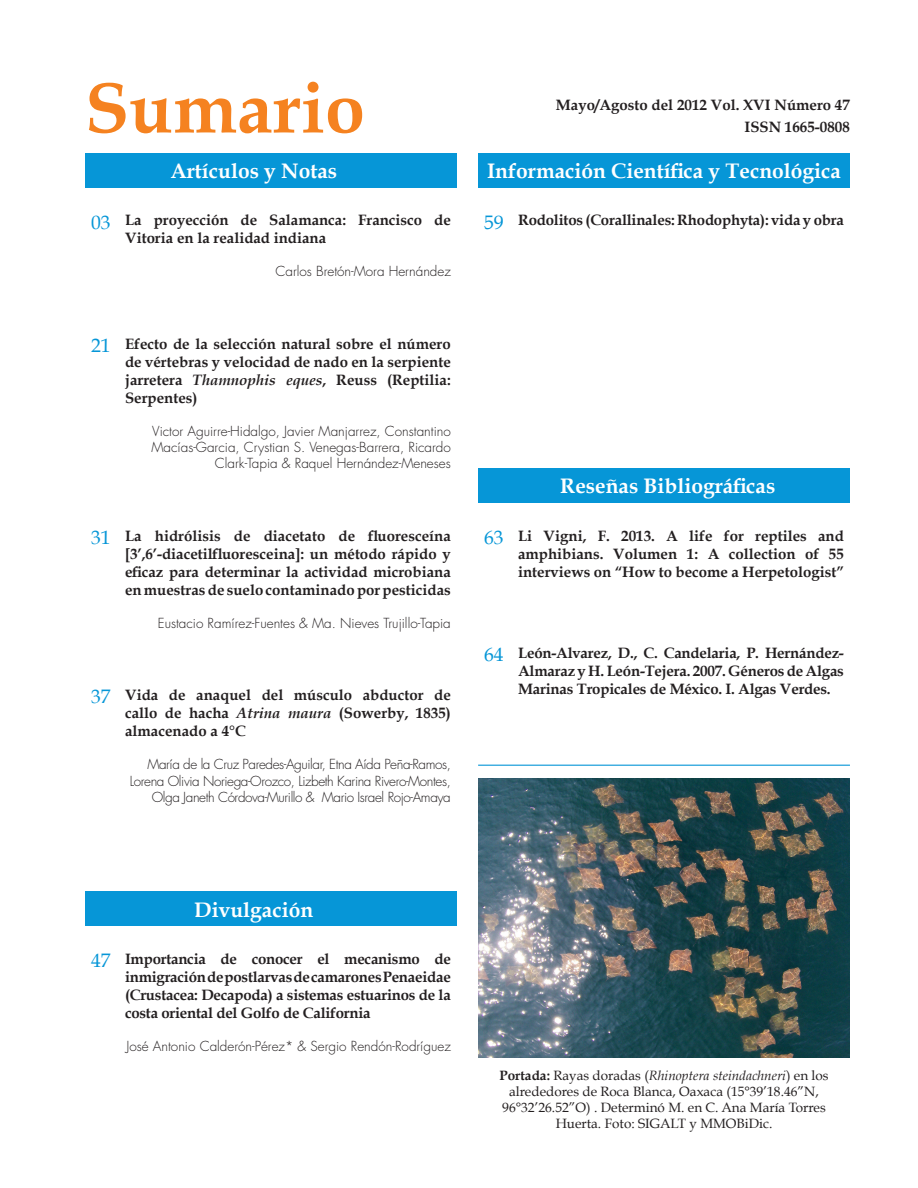
<style>
.page{position:relative;width:918px;height:1188px;background:#fff}
.page>*{position:absolute;margin:0;border:0;box-sizing:border-box;transform-origin:0 0}
.t1{font:700 72px "Book Antiqua";color:#f58220}
.Secciones{font:700 21px "Book Antiqua";color:#fff}
.Páginas{font:19.5px "Book Antiqua";color:#0696d7}
.Títulos{font:700 15px/18px "Book Antiqua";color:#231f20;text-align:justify}
.Autores{font:300 13.5px/16.2px "Futura Std";color:#231f20;text-align:right}
.Pie_de_Foto{font:13.5px/16.2px "Book Antiqua";color:#231f20;text-align:center}
.Autores-2{font:300 13.5px/16.2px "Futura Std";letter-spacing:-.03em;color:#231f20;text-align:right}
.s1{font-style:italic}
.s2{font-weight:700}
</style>
<div class="page">
<div style="left:85px;top:153px;width:372px;height:34px;background:#0696d7"></div>
<div style="left:85px;top:892px;width:372px;height:34px;background:#0696d7"></div>
<div style="left:478px;top:469px;width:372px;height:34px;background:#0696d7"></div>
<div style="left:478px;top:153px;width:372px;height:34px;background:#0696d7"></div>
<hr style="left:478px;top:765px;width:372px;height:1px;background:#0696d7">
<img style="left:478px;top:779px;width:372px;height:278px">
<h1 class="t1" style="left:85px;top:66px;width:282px">Sumario</h1>
<p class="Secciones" style="left:170px;top:158px;width:168px">Artículos y Notas</p>
<p class="Páginas" style="left:91px;top:210px;width:21px">03</p>
<p class="Títulos" style="left:125px;top:211px;width:327px">La proyección de Salamanca: Francisco de<br>Vitoria en la realidad indiana</p>
<p class="Autores" style="left:275px;top:264px;width:177px">Carlos Bretón-Mora Hernández</p>
<p class="Páginas" style="left:91px;top:333px;width:21px">21</p>
<p class="Títulos" style="left:125px;top:335px;width:327px">Efecto de la selección natural sobre el número de vértebras y velocidad de nado en la serpiente jarretera <span class="s1">Thamnophis eques</span>, Reuss (Reptilia:<br>Serpentes)</p>
<p class="Autores" style="left:152px;top:423px;width:301px">Victor Aguirre-Hidalgo, Javier Manjarrez, Constantino<br>Macías-Garcia, Crystian S. Venegas-Barrera, Ricardo<br>Clark-Tapia &amp; Raquel Hernández-Meneses</p>
<p class="Páginas" style="left:91px;top:525px;width:21px">31</p>
<p class="Títulos" style="left:125px;top:527px;width:327px">La hidrólisis de diacetato de fluoresceína [3’,6’-diacetilfluoresceina]: un método rápido y eficaz para determinar la actividad microbiana en muestras de suelo contaminado por pesticidas</p>
<p class="Autores" style="left:158px;top:615px;width:295px">Eustacio Ramírez-Fuentes &amp; Ma. Nieves Trujillo-Tapia</p>
<p class="Páginas" style="left:91px;top:685px;width:21px">37</p>
<p class="Títulos" style="left:125px;top:686px;width:327px">Vida de anaquel del músculo abductor de callo de hacha <span class="s1">Atrina maura</span> (Sowerby, 1835) almacenado a 4°C</p>
<p class="Autores-2" style="left:130px;top:757px;width:322px">María de la Cruz Paredes-Aguilar, Etna Aída Peña-Ramos,<br>Lorena Olivia Noriega-Orozco, Lizbeth Karina Rivero-Montes,<br>Olga Janeth Córdova-Murillo &amp; Mario Israel Rojo-Amaya</p>
<p class="Títulos" style="left:556px;top:96px;width:296px">Mayo/Agosto del 2012 Vol. XVI Número 47</p>
<p class="Títulos" style="left:745px;top:118px;width:107px">ISSN 1665-0808</p>
<p class="Secciones" style="left:487px;top:158px;width:356px">Información Científica y Tecnológica</p>
<p class="Páginas" style="left:484px;top:210px;width:21px">59</p>
<p class="Títulos" style="left:518px;top:211px;width:327px">Rodolitos (Corallinales: Rhodophyta): vida y obra</p>
<p class="Secciones" style="left:560px;top:474px;width:217px">Reseñas Bibliográficas</p>
<p class="Páginas" style="left:484px;top:525px;width:21px">63</p>
<p class="Títulos" style="left:518px;top:527px;width:327px">Li Vigni, F. 2013. A life for reptiles and amphibians. Volumen 1: A collection of 55 interviews on “How to become a Herpetologist”</p>
<p class="Páginas" style="left:484px;top:642px;width:21px">64</p>
<p class="Títulos" style="left:518px;top:644px;width:327px">León-Alvarez, D., C. Candelaria, P. Hernández-Almaraz y H. León-Tejera. 2007. Géneros de Algas Marinas Tropicales de México. I. Algas Verdes.</p>
<p class="Secciones" style="left:194px;top:897px;width:120px">Divulgación</p>
<p class="Páginas" style="left:91px;top:949px;width:21px">47</p>
<p class="Títulos" style="left:125px;top:950px;width:327px">Importancia de conocer el mecanismo de inmigración de postlarvas de camarones Penaeidae (Crustacea: Decapoda) a sistemas estuarinos de la costa oriental del Golfo de California</p>
<p class="Autores" style="left:126px;top:1039px;width:326px">José Antonio Calderón-Pérez* &amp; Sergio Rendón-Rodríguez</p>
<p class="Pie_de_Foto" style="left:499px;top:1067px;width:331px"><span class="s2">Portada:</span> Rayas doradas (<span class="s1">Rhinoptera steindachneri</span>) en los alrededores de Roca Blanca, Oaxaca (15°39’18.46”N, 96°32’26.52”O) . Determinó M. en C. Ana María Torres Huerta. Foto: SIGALT y MMOBiDic.</p>
</div>
